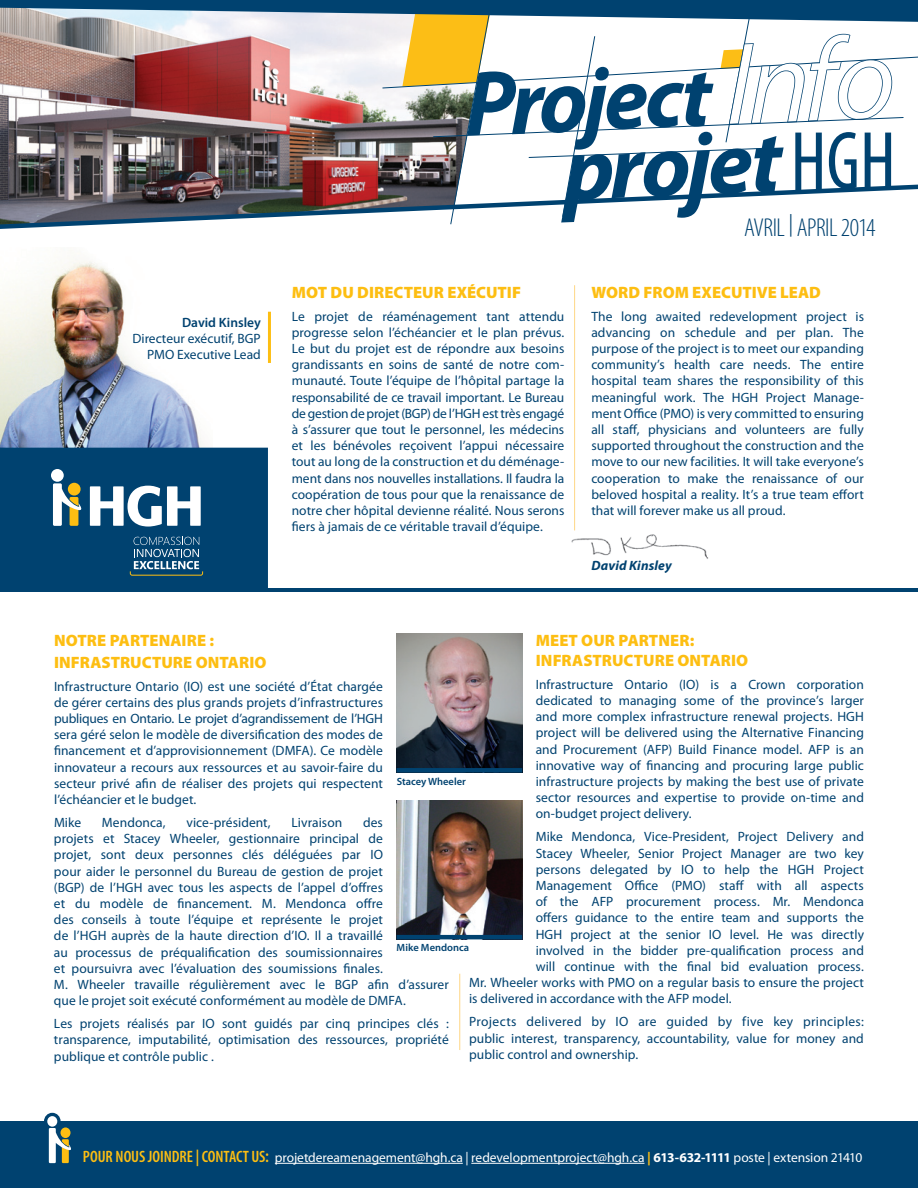
<style>
.page{position:relative;width:918px;height:1188px;background:#fff}
.page>*{position:absolute;margin:0;border:0;box-sizing:border-box;transform-origin:0 0}
.t1{font:300 condensed 25.95px "Myriad Pro";letter-spacing:-.02em;color:#004270}
.t2{font:900 16.5px/21.6px "Myriad Pro";color:#fdbe12}
.t3{font:13.5px/16.2px "Myriad Pro";letter-spacing:.005em;color:#004270;text-align:justify}
.t4{font:13.5px "Myriad Pro";letter-spacing:-.005em;color:#fff}
.t5{font:italic 700 13.5px "Myriad Pro";letter-spacing:.01em;color:#004270}
.t6{font:600 13.5px "Myriad Pro";color:#004270}
.t7{font:600 10.5px "Myriad Pro";color:#004270}
.s1{font-weight:600;font-stretch:condensed;font-size:16.5px;color:#fdbe12}
.s2{font-weight:600;font-stretch:condensed;font-size:18px;color:#fdbe12}
.s3{font-weight:700;color:#fdbe12}
.s4{font-weight:700}
</style>
<div class="page">
<img style="left:0;top:260px;width:213px;height:188px">
<img style="left:571px;top:530px;width:138px;height:29px">
<hr style="left:574px;top:285px;width:1px;height:245px;background:#fed786">
<hr style="left:459px;top:974px;width:1px;height:76px;background:#fed786">
<hr style="left:0;top:589px;width:918px;height:3px;background:#004270">
<hr style="left:268px;top:312px;width:3px;height:51px;background:#fdbe12">
<svg style="left:0;top:448px;width:268px;height:141px;background:#1c567d"></svg>
<svg style="left:0;top:225px;width:90px;height:4px"></svg>
<img style="left:0;top:0;width:918px;height:225px">
<img style="left:397px;top:634px;width:125px;height:134px">
<div style="left:396px;top:768px;width:126px;height:5px;background:#004270"></div>
<img style="left:397px;top:801px;width:125px;height:134px">
<hr style="left:397px;top:935px;width:125px;height:4px;background:#004270">
<div style="left:0;top:1122px;width:918px;height:66px;background:#004270"></div>
<div style="left:44px;top:1113px;width:17px;height:17px;border:7px solid #004270;border-radius:50%"></div>
<div style="left:47px;top:1116px;width:10px;height:11px;background:#fff;border-radius:50%"></div>
<svg style="left:42px;top:1121px;width:37px;height:43px"></svg>
<hr style="left:275px;top:1163px;width:188px;height:1px;background:#fff">
<hr style="left:471px;top:1163px;width:173px;height:1px;background:#fff">
<p class="t6" style="left:182px;top:314px;width:80px">David Kinsley</p>
<p class="t3" style="left:133px;top:330px;width:130px;text-align:right">Directeur exécutif, BGP<br>PMO Executive Lead</p>
<p class="t2" style="left:292px;top:281px;width:231px">MOT DU DIRECTEUR EXÉCUTIF</p>
<p class="t3" style="left:292px;top:308px;width:274px">Le projet de réaménagement tant attendu progresse selon l’échéancier et le plan prévus.<br>Le but du projet est de répondre aux besoins grandissants en soins de santé de notre com&shy;munauté. Toute l’équipe de l’hôpital partage la responsabilité de ce travail important. Le Bureau de gestion de projet (BGP) de l’HGH est très engagé à s’assurer que tout le personnel, les médecins et les bénévoles reçoivent l’appui nécessaire tout au long de la construction et du déménage&shy;ment dans nos nouvelles installations. Il faudra la coopération de tous pour que la renaissance de notre cher hôpital devienne réalité. Nous serons fiers à jamais de ce véritable travail d’équipe.</p>
<h1 class="t1" style="left:744px;top:213px;width:133px">AVRIL <sup>|</sup> APRIL 2014</h1>
<p class="t2" style="left:591px;top:281px;width:231px">WORD FROM EXECUTIVE LEAD</p>
<p class="t3" style="left:591px;top:308px;width:274px">The long awaited redevelopment project is advancing on schedule and per plan. The purpose of the project is to meet our expanding community’s health care needs. The entire hospital team shares the responsibility of this meaningful work. The HGH Project Manage&shy;ment Office (PMO) is very committed to ensuring all staff, physicians and volunteers are fully supported throughout the construction and the move to our new facilities. It will take everyone’s cooperation to make the renaissance of our beloved hospital a reality. It’s a true team effort that will forever make us all proud.</p>
<p class="t5" style="left:591px;top:557px;width:82px">David Kinsley</p>
<p class="t2" style="left:54px;top:630px;width:214px">NOTRE PARTENAIRE :<br>IN FRASTRUCTURE ONTARIO</p>
<p class="t3" style="left:54px;top:678px;width:331px">Infrastructure Ontario (IO) est une société d’État chargée de gérer certains des plus grands projets d’infrastructures publiques en Ontario. Le projet d’agrandissement de l’HGH sera géré selon le modèle de diversification des modes de financement et d’approvisionnement (DMFA). Ce modèle innovateur a recours aux ressources et au savoir-faire du secteur privé afin de réaliser des projets qui respectent l’échéancier et le budget.</p>
<p class="t3" style="left:54px;top:814px;width:29px">Mike</p>
<p class="t3" style="left:102px;top:814px;width:65px">Mendonca,</p>
<p class="t3" style="left:186px;top:814px;width:86px">vice-président,</p>
<p class="t3" style="left:292px;top:814px;width:52px">Livraison</p>
<p class="t2" style="left:536px;top:631px;width:214px;line-height:19.8px">MEET OUR PARTNER:<br>IN FRASTRUCTURE ONTARIO</p>
<p class="t3" style="left:536px;top:676px;width:330px">Infrastructure Ontario (IO) is a Crown corporation dedicated to managing some of the province’s larger and more complex infrastructure renewal projects. HGH project will be delivered using the Alternative Financing and Procurement (AFP) Build Finance model. AFP is an innovative way of financing and procuring large public infrastructure projects by making the best use of private sector resources and expertise to provide on-time and on-budget project delivery.</p>
<p class="t3" style="left:536px;top:829px;width:330px">Mike Mendonca, Vice-President, Project Delivery and</p>
<p class="t3" style="left:536px;top:845px;width:330px">Stacey Wheeler, Senior Project Manager are two key</p>
<p class="t3" style="left:536px;top:861px;width:330px">persons delegated by IO to help the HGH Project</p>
<p class="t3" style="left:536px;top:877px;width:330px">Management Office (PMO) staff with all aspects</p>
<p class="t3" style="left:536px;top:893px;width:330px">of the AFP procurement process. Mr. Mendonca</p>
<p class="t3" style="left:536px;top:910px;width:330px">offers guidance to the entire team and supports the</p>
<p class="t3" style="left:536px;top:926px;width:330px">HGH project at the senior IO level. He was directly</p>
<p class="t3" style="left:536px;top:942px;width:330px">involved in the bidder pre-qualification process and</p>
<p class="t3" style="left:536px;top:958px;width:330px">will continue with the final bid evaluation process.</p>
<p class="t3" style="left:469px;top:974px;width:396px">Mr. Wheeler works with PMO on a regular basis to ensure the project</p>
<p class="t3" style="left:469px;top:991px;width:264px">is delivered in accordance with the AFP model.</p>
<p class="t3" style="left:469px;top:1013px;width:396px">Projects delivered by IO are guided by five key principles: public interest, transparency, accountability, value for money and public control and ownership.</p>
<p class="t7" style="left:397px;top:775px;width:71px">Stacey Wheeler</p>
<p class="t3" style="left:54px;top:814px;width:396px;text-align:left;text-indent:309px">des<br>projets et Stacey Wheeler, gestionnaire principal de<br>projet, sont deux personnes clés déléguées par IO<br>pour aider le personnel du Bureau de gestion de projet<br>(BGP) de l’HGH avec tous les aspects de l’appel d’offres<br>et du modèle de financement. M. Mendonca offre<br>des conseils à toute l’équipe et représente le projet<br>de l’HGH auprès de la haute direction d’IO. Il a travaillé<br>au processus de préqualification des soumissionnaires<br>et poursuivra avec l’évaluation des soumissions finales.<br>M. Wheeler travaille régulièrement avec le BGP afin d’assurer que le projet soit exécuté conformément au modèle de DMFA.</p>
<p class="t3" style="left:54px;top:1015px;width:396px">Les projets réalisés par IO sont guidés par cinq principes clés : transparence, imputabilité, optimisation des ressources, propriété publique et contrôle public .</p>
<p class="t7" style="left:397px;top:941px;width:74px">Mike Mendonca</p>
<p class="t4" style="left:83px;top:1149px;width:781px"><span class="s1">POUR NOUS JOINDRE | CONTACT US</span><span class="s2">:</span> projetdereamenagement@hgh.ca | redevelopmentproject@hgh.ca <span class="s3">|</span> <span class="s4">613-632-1111</span> poste | extension 21410</p>
</div>
